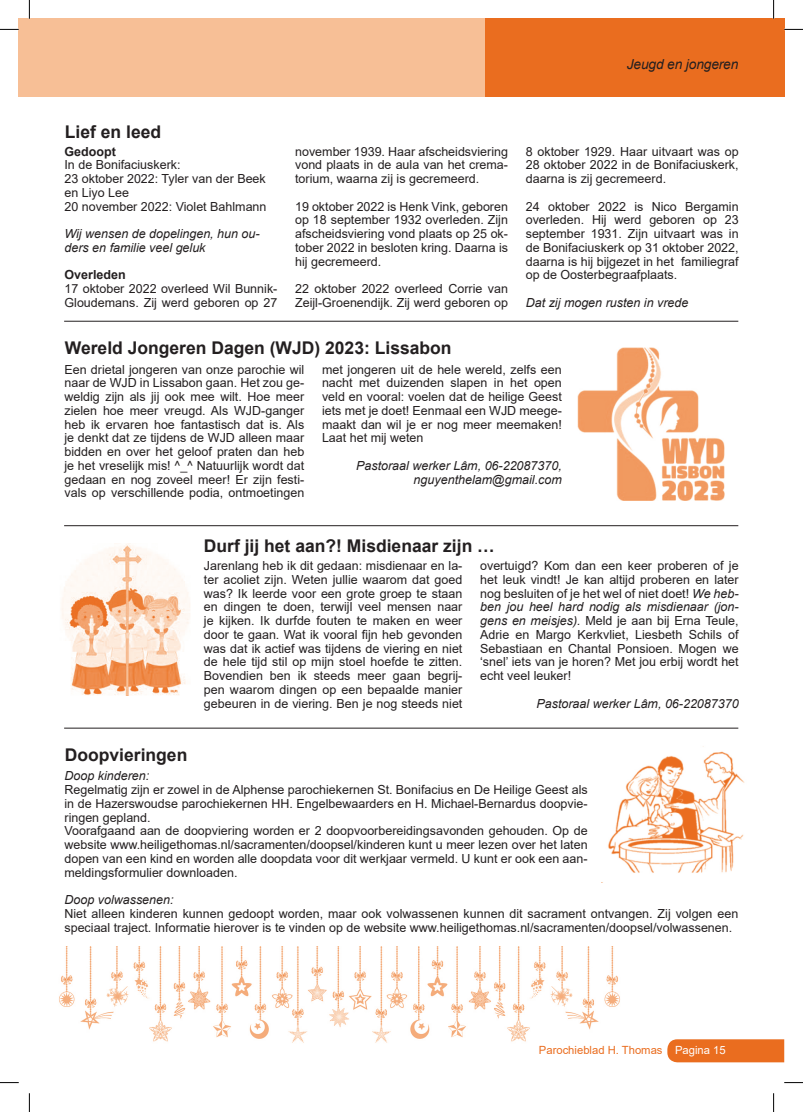
<style>
.page{position:relative;width:803px;height:1112px;background:#fff}
.page>*{position:absolute;margin:0;border:0;box-sizing:border-box;transform-origin:0 0}
.t1{font:700 17.5px "Arial";color:#231f20}
.t2{font:italic 13.75px "Arial";letter-spacing:-.01em;color:#231f20}
.t3{font:12.5px/13.8px "Arial";color:#231f20;text-align:justify}
.t4{font:italic 12.5px/13.8px "Arial";color:#231f20}
.t5{font:700 12.5px "Arial";color:#231f20}
.t6{font:11.25px "Arial";color:#ea6d1f}
.s1{font-style:italic}
.s2{color:#fff}
</style>
<div class="page">
<img style="left:59px;top:946px;width:561px;height:97px">
<div style="left:667px;top:1039px;width:117px;height:23px;background:#ea6d1f"></div>
<div style="left:19px;top:19px;width:473px;height:78px;background:#f7bf96"></div>
<div style="left:485px;top:19px;width:299px;height:78px;background:#ea6d1f"></div>
<hr style="left:64px;top:321px;width:674px;height:1px;background:#231f20">
<hr style="left:64px;top:525px;width:674px;height:1px;background:#231f20">
<hr style="left:64px;top:727px;width:674px;height:1px;background:#231f20">
<img style="left:578px;top:347px;width:146px;height:153px">
<img style="left:61px;top:543px;width:129px;height:152px">
<img style="left:608px;top:746px;width:137px;height:127px">
<svg style="left:0;top:29px;width:19px;height:1px"></svg>
<svg style="left:784px;top:29px;width:19px;height:1px"></svg>
<svg style="left:0;top:1082px;width:19px;height:1px"></svg>
<svg style="left:784px;top:1082px;width:19px;height:1px"></svg>
<svg style="left:29px;top:0;width:1px;height:19px"></svg>
<svg style="left:29px;top:1093px;width:1px;height:18px"></svg>
<svg style="left:773px;top:0;width:1px;height:19px"></svg>
<svg style="left:773px;top:1093px;width:1px;height:18px"></svg>
<p class="t2" style="left:627px;top:55px;width:113px">Jeugd en jongeren</p>
<h1 class="t1" style="left:65px;top:119px;width:98px">Lief en leed</h1>
<p class="t5" style="left:65px;top:142px;width:53px">Gedoopt</p>
<p class="t3" style="left:65px;top:158px;width:203px;text-align:left">In de Bonifaciuskerk:<br>23 oktober 2022: Tyler van der Beek en Liyo Lee<br>20 november 2022: Violet Bahlmann</p>
<p class="t4" style="left:65px;top:227px;width:197px">Wij wensen de dopelingen, hun ou&shy;ders en familie veel geluk</p>
<p class="t5" style="left:65px;top:266px;width:63px">Overleden</p>
<p class="t3" style="left:65px;top:282px;width:214px">17 oktober 2022 overleed Wil Bunnik-<br>Gloudemans. Zij werd geboren op 27</p>
<p class="t3" style="left:295px;top:144px;width:214px">november 1939. Haar afscheidsviering vond plaats in de aula van het crema&shy;torium, waarna zij is gecremeerd.</p>
<p class="t3" style="left:295px;top:199px;width:214px">19 oktober 2022 is Henk Vink, geboren op 18 september 1932 overleden. Zijn afscheidsviering vond plaats op 25 ok&shy;tober 2022 in besloten kring. Daarna is hij gecremeerd.</p>
<p class="t3" style="left:295px;top:282px;width:214px">22 oktober 2022 overleed Corrie van<br>Zeijl-Groenendijk. Zij werd geboren op</p>
<h1 class="t1" style="left:65px;top:335px;width:388px">Wereld Jongeren Dagen (WJD) 2023: Lissabon</h1>
<p class="t3" style="left:526px;top:144px;width:214px">8 oktober 1929. Haar uitvaart was op 28 oktober 2022 in de Bonifaciuskerk, daarna is zij gecremeerd.</p>
<p class="t3" style="left:526px;top:199px;width:214px">24 oktober 2022 is Nico Bergamin overleden. Hij werd geboren op 23 september 1931. Zijn uitvaart was in de Bonifaciuskerk op 31 oktober 2022, daarna is hij bijgezet in het familiegraf op de Oosterbegraafplaats.</p>
<p class="t4" style="left:526px;top:296px;width:164px">Dat zij mogen rusten in vrede</p>
<p class="t3" style="left:65px;top:362px;width:241px">Een drietal jongeren van onze parochie wil naar de WJD in Lissabon gaan. Het zou ge&shy;weldig zijn als jij ook mee wilt. Hoe meer zielen hoe meer vreugd. Als WJD-ganger heb ik ervaren hoe fantastisch dat is. Als je denkt dat ze tijdens de WJD alleen maar bidden en over het geloof praten dan heb je het vreselijk mis! ^_^ Natuurlijk wordt dat gedaan en nog zoveel meer! Er zijn festi&shy;vals op verschillende podia, ontmoetingen</p>
<p class="t3" style="left:322px;top:362px;width:241px">met jongeren uit de hele wereld, zelfs een nacht met duizenden slapen in het open veld en vooral: voelen dat de heilige Geest iets met je doet! Eenmaal een WJD meege&shy;maakt dan wil je er nog meer meemaken!<br>Laat het mij weten</p>
<p class="t4" style="left:356px;top:458px;width:207px;text-align:right">Pastoraal werker Lâm, 06-22087370, nguyenthelam@gmail.com</p>
<h1 class="t1" style="left:204px;top:534px;width:292px">Durf jij het aan?! Misdienaar zijn …</h1>
<h1 class="t1" style="left:65px;top:742px;width:124px">Doopvieringen</h1>
<p class="t3" style="left:204px;top:558px;width:260px">Jarenlang heb ik dit gedaan: misdienaar en la&shy;ter acoliet zijn. Weten jullie waarom dat goed was? Ik leerde voor een grote groep te staan en dingen te doen, terwijl veel mensen naar je kijken. Ik durfde fouten te maken en weer door te gaan. Wat ik vooral fijn heb gevonden was dat ik actief was tijdens de viering en niet de hele tijd stil op mijn stoel hoefde te zitten.<br>Bovendien ben ik steeds meer gaan begrij&shy;pen waarom dingen op een bepaalde manier gebeuren in de viering. Ben je nog steeds niet</p>
<p class="t3" style="left:480px;top:558px;width:260px">overtuigd? Kom dan een keer proberen of je het leuk vindt! Je kan altijd proberen en later nog besluiten of je het wel of niet doet! <span class="s1">We heb&shy;ben jou heel hard nodig als misdienaar (jon&shy;gens en meisjes).</span> Meld je aan bij Erna Teule, Adrie en Margo Kerkvliet, Liesbeth Schils of Sebastiaan en Chantal Ponsioen. Mogen we ‘snel’ iets van je horen? Met jou erbij wordt het echt veel leuker!</p>
<p class="t4" style="left:536px;top:696px;width:204px">Pastoraal werker Lâm, 06-22087370</p>
<p class="t4" style="left:65px;top:769px;width:86px">Doop kinderen:</p>
<p class="t3" style="left:65px;top:782px;width:525px;text-align:left">Regelmatig zijn er zowel in de Alphense parochiekernen St. Bonifacius en De Heilige Geest als in de Hazerswoudse parochiekernen HH. Engelbewaarders en H. Michael-Bernardus doopvie&shy;ringen gepland.<br>Voorafgaand aan de doopviering worden er 2 doopvoorbereidingsavonden gehouden. Op de website www.heiligethomas.nl/sacramenten/doopsel/kinderen kunt u meer lezen over het laten dopen van een kind en worden alle doopdata voor dit werkjaar vermeld. U kunt er ook een aan&shy;meldingsformulier downloaden.</p>
<p class="t4" style="left:65px;top:892px;width:111px">Doop volwassenen:</p>
<p class="t3" style="left:65px;top:906px;width:675px">Niet alleen kinderen kunnen gedoopt worden, maar ook volwassenen kunnen dit sacrament ontvangen. Zij volgen een speciaal traject. Informatie hierover is te vinden op de website www.heiligethomas.nl/sacramenten/doopsel/volwassenen.</p>
<p class="t6" style="left:539px;top:1042px;width:188px">Parochieblad H. Thomas <span class="s2">Pagina 15</span></p>
</div>
